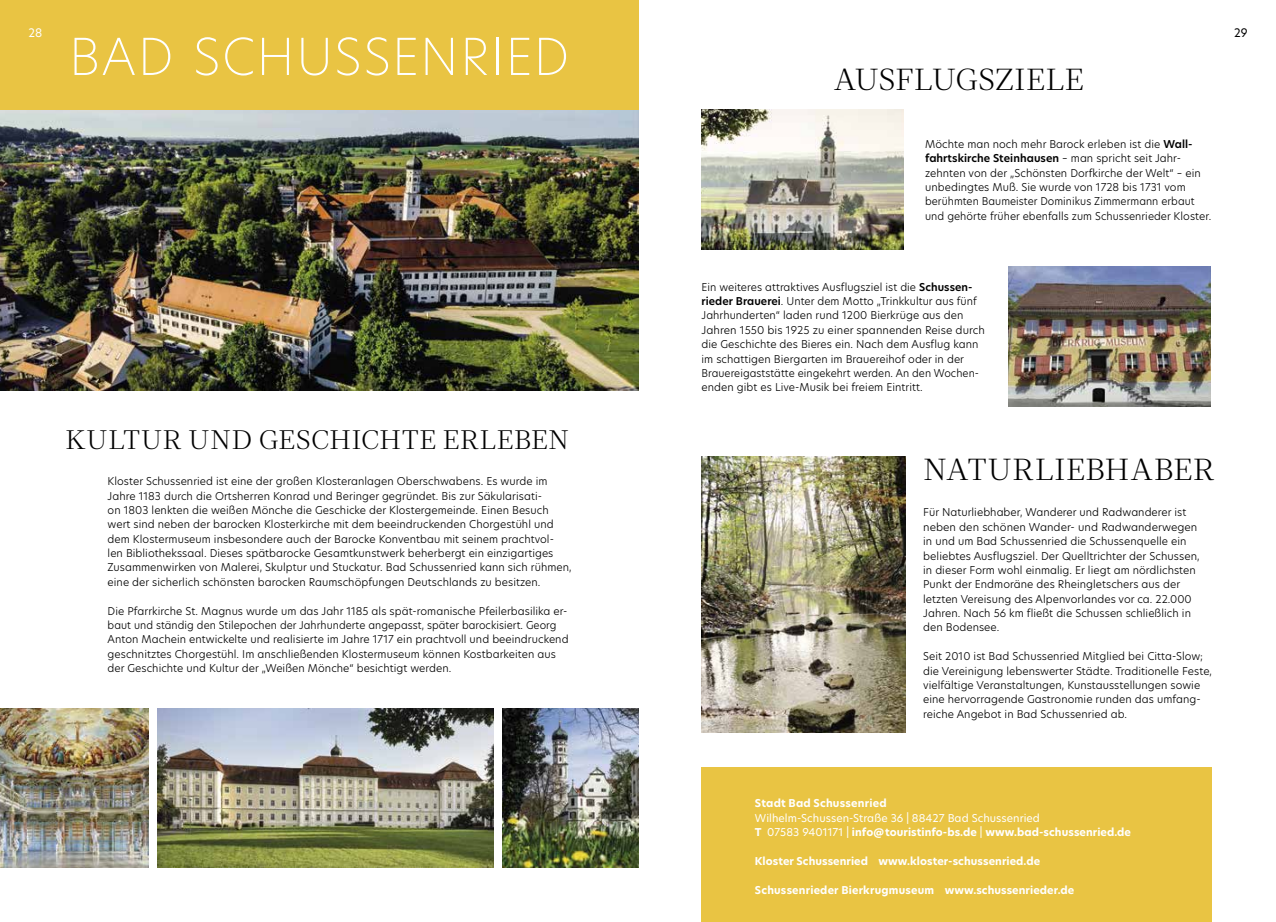
<style>
.page{position:relative;width:1276px;height:922px;background:#fff}
.page>*{position:absolute;margin:0;border:0;box-sizing:border-box;transform-origin:0 0}
.t1{font:200 50px "Hero New";letter-spacing:.02em;color:#fff}
.t2{font:300 31.25px "Velino Text";letter-spacing:.02em;color:#000}
.t3{font:300 27.5px "Velino Text";letter-spacing:.025em;color:#000}
.t4{font:11.62px "Hero New";color:#fff}
.t5{font:11.62px "Hero New";color:#000}
.t6{font:300 10.62px/14.4px "Hero New";letter-spacing:.005em;color:#000}
.t7{font:700 10.62px "Hero New";letter-spacing:.005em;color:#fff}
.t8{font:10.62px/14.4px "Hero New";letter-spacing:.005em;color:#fff}
.s1{font-weight:600}
.s2{font-weight:700}
</style>
<div class="page">
<img style="left:0;top:110px;width:638px;height:280px">
<img style="left:1008px;top:266px;width:202px;height:140px">
<img style="left:0;top:708px;width:149px;height:159px">
<img style="left:157px;top:708px;width:337px;height:159px">
<div style="left:0;top:0;width:638px;height:110px;background:#e9c443"></div>
<img style="left:502px;top:708px;width:136px;height:159px">
<img style="left:701px;top:109px;width:202px;height:140px">
<img style="left:701px;top:456px;width:204px;height:276px">
<div style="left:701px;top:767px;width:511px;height:154px;background:#e9c443"></div>
<p class="t4" style="left:28px;top:25px;width:15px">28</p>
<p class="t5" style="left:1234px;top:25px;width:15px">29</p>
<h1 class="t1" style="left:69px;top:22px;width:502px">BAD SCHUSSENRIED</h1>
<h2 class="t2" style="left:834px;top:61px;width:251px">AUSFLUGSZIELE</h2>
<p class="t6" style="left:925px;top:136px;width:288px">Möchte man noch mehr Barock erleben ist die <span class="s1">Wall&shy;fahrtskirche Steinhausen</span> – man spricht seit Jahr&shy;zehnten von der „Schönsten Dorfkirche der Welt“ – ein unbedingtes Muß. Sie wurde von 1728 bis 1731 vom berühmten Baumeister Dominikus Zimmermann erbaut und gehörte früher ebenfalls zum Schussenrieder Kloster.</p>
<h3 class="t3" style="left:65px;top:423px;width:505px">KULTUR UND GESCHICHTE ERLEBEN</h3>
<p class="t6" style="left:108px;top:473px;width:465px">Kloster Schussenried ist eine der großen Klosteranlagen Oberschwabens. Es wurde im Jahre 1183 durch die Ortsherren Konrad und Beringer gegründet. Bis zur Säkularisati-<br>on 1803 lenkten die weißen Mönche die Geschicke der Klostergemeinde. Einen Besuch wert sind neben der barocken Klosterkirche mit dem beeindruckenden Chorgestühl und dem Klostermuseum insbesondere auch der Barocke Konventbau mit seinem prachtvol&shy;len Bibliothekssaal. Dieses spätbarocke Gesamtkunstwerk beherbergt ein einzigartiges Zusammenwirken von Malerei, Skulptur und Stuckatur. Bad Schussenried kann sich rühmen, eine der sicherlich schönsten barocken Raumschöpfungen Deutschlands zu besitzen.</p>
<p class="t6" style="left:108px;top:603px;width:462px">Die Pfarrkirche St. Magnus wurde um das Jahr 1185 als spät-romanische Pfeilerbasilika er&shy;baut und ständig den Stilepochen der Jahrhunderte angepasst, später barockisiert. Georg Anton Machein entwickelte und realisierte im Jahre 1717 ein prachtvoll und beeindruckend geschnitztes Chorgestühl. Im anschließenden Klostermuseum können Kostbarkeiten aus der Geschichte und Kultur der „Weißen Mönche“ besichtigt werden.</p>
<p class="t6" style="left:701px;top:279px;width:285px">Ein weiteres attraktives Ausflugsziel ist die <span class="s1">Schussen&shy;rieder Brauerei</span>. Unter dem Motto „Trinkkultur aus fünf Jahrhunderten“ laden rund 1200 Bierkrüge aus den Jahren 1550 bis 1925 zu einer spannenden Reise durch die Geschichte des Bieres ein. Nach dem Ausflug kann im schattigen Biergarten im Brauereihof oder in der Brauereigaststätte eingekehrt werden. An den Wochen&shy;enden gibt es Live-Musik bei freiem Eintritt.</p>
<h2 class="t2" style="left:923px;top:450px;width:293px">NATURLIEBHABER</h2>
<p class="t6" style="left:923px;top:505px;width:278px">Für Naturliebhaber, Wanderer und Radwanderer ist neben den schönen Wander- und Radwanderwegen in und um Bad Schussenried die Schussenquelle ein beliebtes Ausflugsziel. Der Quelltrichter der Schussen, in dieser Form wohl einmalig. Er liegt am nördlichsten Punkt der Endmoräne des Rheingletschers aus der letzten Vereisung des Alpenvorlandes vor ca. 22.000<br>Jahren. Nach 56 km fließt die Schussen schließlich in den Bodensee.</p>
<p class="t6" style="left:923px;top:648px;width:290px">Seit 2010 ist Bad Schussenried Mitglied bei Citta-Slow; die Vereinigung lebenswerter Städte. Traditionelle Feste, vielfältige Veranstaltungen, Kunstausstellungen sowie eine hervorragende Gastronomie runden das umfang&shy;reiche Angebot in Bad Schussenried ab.</p>
<p class="t7" style="left:755px;top:795px;width:133px">Stadt Bad Schussenried</p>
<p class="t8" style="left:755px;top:810px;width:377px">Wilhelm-Schussen-Straße 36 | 88427 Bad Schussenried<br><span class="s2">T</span> 07583 9401171 | <span class="s2">info@touristinfo-bs.de</span> | <span class="s2">www.bad-schussenried.de</span></p>
<p class="t7" style="left:755px;top:853px;width:287px">Kloster Schussenried www.kloster-schussenried.de</p>
<p class="t7" style="left:755px;top:882px;width:321px">Schussenrieder Bierkrugmuseum www.schussenrieder.de</p>
</div>
